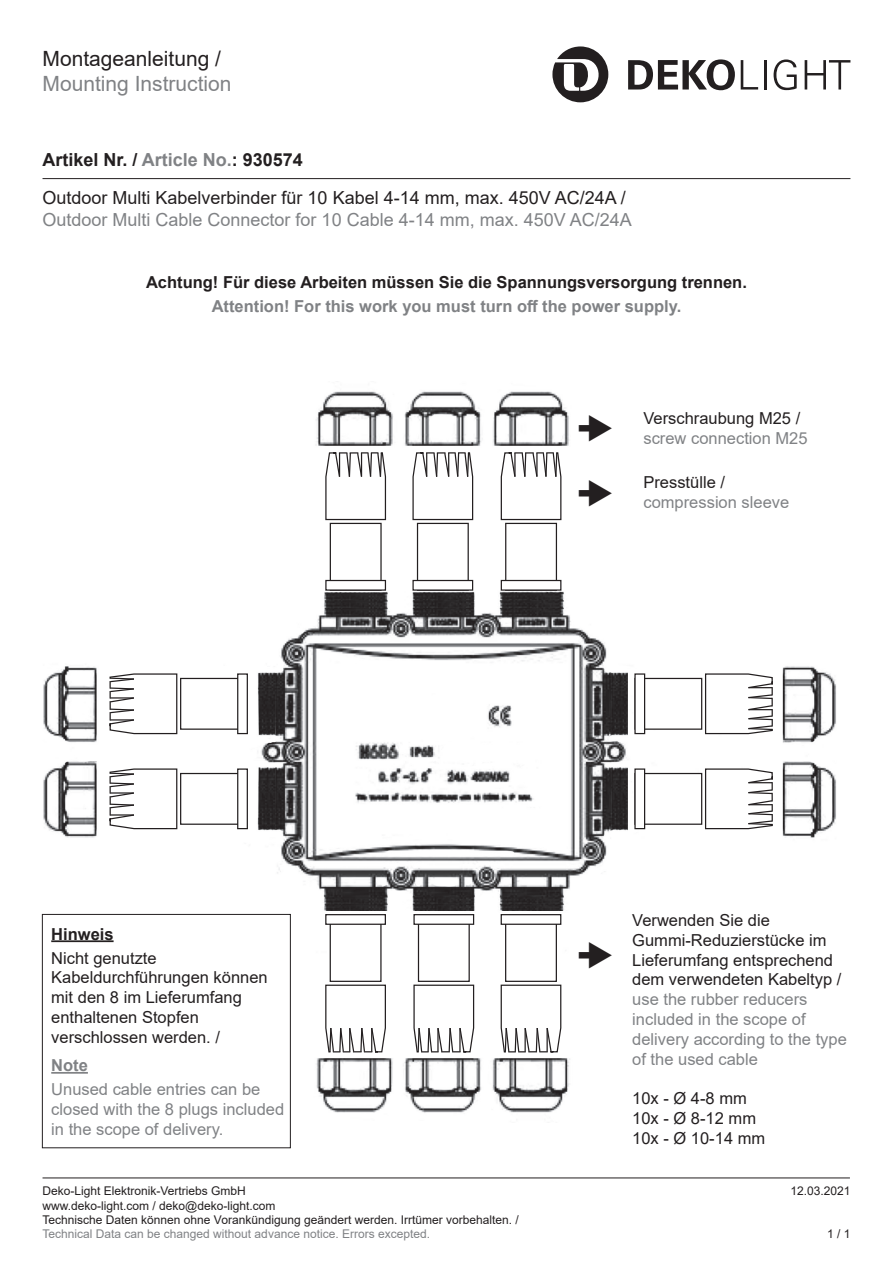
<style>
.page{position:relative;width:893px;height:1263px;background:#fff}
.page>*{position:absolute;margin:0;border:0;box-sizing:border-box;transform-origin:0 0}
.t1{font:21px "Arial";color:#808285}
.t2{font:21px "Arial";color:#231f20}
.t3{font:18px/38.5px "Arial";color:#231f20}
.t4{font:18px "Arial";color:#808285}
.t5{font:16.5px/19.8px "Arial";color:#231f20}
.t6{font:16.5px/19.8px "Arial";color:#808285}
.t7{font:700 16.5px "Arial";color:#231f20}
.t8{font:700 16.5px "Arial";color:#808285}
.t9{font:12px/14.4px "Arial";color:#231f20}
.t10{font:12px "Arial";color:#808285}
.s1{font-weight:700}
.s2{font-weight:700;color:#808285}
</style>
<div class="page">
<img style="left:43px;top:522px;width:793px;height:460px">
<img style="left:316px;top:1058px;width:254px;height:55px">
<img style="left:316px;top:391px;width:253px;height:55px">
<hr style="left:43px;top:178px;width:807px;height:1px;background:#231f20">
<svg style="left:552px;top:46px;width:56px;height:56px"></svg>
<svg style="left:628px;top:59px;width:107px;height:31px"></svg>
<svg style="left:741px;top:60px;width:17px;height:30px"></svg>
<hr style="left:764px;top:60px;width:2px;height:30px;background:#231f20">
<svg style="left:774px;top:59px;width:23px;height:31px"></svg>
<svg style="left:805px;top:60px;width:45px;height:30px"></svg>
<div style="left:330px;top:523px;width:51px;height:67px;background:#fff"></div>
<div style="left:330px;top:523px;width:52px;height:68px;border:1px solid #231f20"></div>
<div style="left:326px;top:580px;width:59px;height:10px;background:#fff"></div>
<div style="left:325px;top:580px;width:61px;height:11px;border:1px solid #231f20"></div>
<svg style="left:325px;top:452px;width:62px;height:69px"></svg>
<div style="left:506px;top:915px;width:50px;height:66px;background:#fff"></div>
<div style="left:505px;top:914px;width:52px;height:68px;border:1px solid #231f20"></div>
<div style="left:501px;top:915px;width:60px;height:9px;background:#fff"></div>
<div style="left:501px;top:914px;width:60px;height:11px;border:1px solid #231f20"></div>
<svg style="left:500px;top:984px;width:62px;height:69px"></svg>
<div style="left:635px;top:678px;width:67px;height:51px;background:#fff"></div>
<div style="left:634px;top:678px;width:68px;height:52px;border:1px solid #231f20"></div>
<div style="left:635px;top:674px;width:10px;height:59px;background:#fff"></div>
<div style="left:634px;top:673px;width:11px;height:61px;border:1px solid #231f20"></div>
<svg style="left:704px;top:673px;width:69px;height:62px"></svg>
<div style="left:635px;top:773px;width:67px;height:51px;background:#fff"></div>
<div style="left:634px;top:773px;width:68px;height:52px;border:1px solid #231f20"></div>
<div style="left:635px;top:769px;width:10px;height:60px;background:#fff"></div>
<div style="left:634px;top:768px;width:11px;height:61px;border:1px solid #231f20"></div>
<svg style="left:704px;top:768px;width:69px;height:62px"></svg>
<div style="left:181px;top:773px;width:66px;height:51px;background:#fff"></div>
<div style="left:180px;top:773px;width:68px;height:52px;border:1px solid #231f20"></div>
<div style="left:238px;top:769px;width:9px;height:60px;background:#fff"></div>
<div style="left:237px;top:768px;width:11px;height:61px;border:1px solid #231f20"></div>
<svg style="left:109px;top:768px;width:69px;height:62px"></svg>
<div style="left:181px;top:678px;width:66px;height:51px;background:#fff"></div>
<div style="left:180px;top:678px;width:68px;height:52px;border:1px solid #231f20"></div>
<div style="left:238px;top:674px;width:9px;height:59px;background:#fff"></div>
<div style="left:237px;top:673px;width:11px;height:61px;border:1px solid #231f20"></div>
<svg style="left:109px;top:673px;width:69px;height:62px"></svg>
<div style="left:417px;top:523px;width:51px;height:67px;background:#fff"></div>
<div style="left:417px;top:523px;width:52px;height:68px;border:1px solid #231f20"></div>
<div style="left:413px;top:580px;width:60px;height:10px;background:#fff"></div>
<div style="left:412px;top:580px;width:61px;height:11px;border:1px solid #231f20"></div>
<svg style="left:412px;top:452px;width:62px;height:69px"></svg>
<div style="left:418px;top:915px;width:51px;height:66px;background:#fff"></div>
<div style="left:418px;top:914px;width:52px;height:68px;border:1px solid #231f20"></div>
<div style="left:414px;top:915px;width:60px;height:9px;background:#fff"></div>
<div style="left:413px;top:914px;width:61px;height:11px;border:1px solid #231f20"></div>
<svg style="left:413px;top:984px;width:62px;height:69px"></svg>
<div style="left:506px;top:523px;width:50px;height:67px;background:#fff"></div>
<div style="left:505px;top:523px;width:52px;height:68px;border:1px solid #231f20"></div>
<div style="left:501px;top:580px;width:60px;height:10px;background:#fff"></div>
<div style="left:501px;top:580px;width:60px;height:11px;border:1px solid #231f20"></div>
<svg style="left:500px;top:452px;width:62px;height:69px"></svg>
<div style="left:330px;top:915px;width:51px;height:66px;background:#fff"></div>
<div style="left:330px;top:914px;width:52px;height:68px;border:1px solid #231f20"></div>
<div style="left:326px;top:915px;width:59px;height:9px;background:#fff"></div>
<div style="left:325px;top:914px;width:61px;height:11px;border:1px solid #231f20"></div>
<svg style="left:325px;top:984px;width:61px;height:69px"></svg>
<hr style="left:43px;top:1177px;width:807px;height:1px;background:#231f20">
<hr style="left:51px;top:940px;width:63px;height:2px;background:#231f20">
<hr style="left:51px;top:1072px;width:37px;height:2px;background:#808285">
<div style="left:42px;top:914px;width:249px;height:234px;border:1px solid #231f20"></div>
<svg style="left:579px;top:942px;width:33px;height:26px"></svg>
<p class="t2" style="left:43px;top:44px;width:180px">Montageanleitung /</p>
<p class="t1" style="left:43px;top:69px;width:191px">Mounting Instruction</p>
<p class="t3" style="left:43px;top:140px;width:585px"><span class="s1">Artikel Nr. /</span> <span class="s2">Article No.</span><span class="s1">: 930574<br></span>Outdoor Multi Kabelverbinder für 10 Kabel 4-14 mm, max. 450V AC/24A /</p>
<p class="t4" style="left:43px;top:207px;width:591px">Outdoor Multi Cable Connector for 10 Cable 4-14 mm, max. 450V AC/24A</p>
<p class="t7" style="left:146px;top:271px;width:602px">Achtung! Für diese Arbeiten müssen Sie die Spannungsversorgung trennen.</p>
<p class="t8" style="left:212px;top:295px;width:471px">Attention! For this work you must turn off the power supply.</p>
<p class="t5" style="left:643px;top:408px;width:158px">Verschraubung M25 /</p>
<p class="t6" style="left:643px;top:428px;width:166px">screw connection M25</p>
<p class="t7" style="left:51px;top:922px;width:64px">Hinweis</p>
<p class="t5" style="left:51px;top:948px;width:218px">Nicht genutzte<br>Kabeldurchführungen können mit den 8 im Lieferumfang enthaltenen Stopfen verschlossen werden. /</p>
<p class="t8" style="left:51px;top:1054px;width:38px">Note</p>
<p class="t6" style="left:51px;top:1079px;width:234px">Unused cable entries can be closed with the 8 plugs included in the scope of delivery.</p>
<p class="t5" style="left:643px;top:472px;width:83px">Presstülle /</p>
<p class="t6" style="left:643px;top:492px;width:147px">compression sleeve</p>
<p class="t5" style="left:632px;top:910px;width:211px">Verwenden Sie die<br>Gummi-Reduzierstücke im<br>Lieferumfang entsprechend dem verwendeten Kabeltyp /</p>
<p class="t6" style="left:632px;top:989px;width:216px">use the rubber reducers included in the scope of delivery according to the type of the used cable</p>
<p class="t5" style="left:632px;top:1088px;width:134px">10x - Ø 4-8 mm<br>10x - Ø 8-12 mm<br>10x - Ø 10-14 mm</p>
<p class="t9" style="left:43px;top:1184px;width:205px">Deko-Light Elektronik-Vertriebs GmbH</p>
<p class="t9" style="left:790px;top:1184px;width:62px">12.03.2021</p>
<p class="t9" style="left:43px;top:1198px;width:478px">www.deko-light.com / deko@deko-light.com<br>Technische Daten können ohne Vorankündigung geändert werden. Irrtümer vorbehalten. /</p>
<p class="t10" style="left:43px;top:1226px;width:389px">Technical Data can be changed without advance notice. Errors excepted.</p>
<p class="t9" style="left:827px;top:1227px;width:25px">1 / 1</p>
</div>
